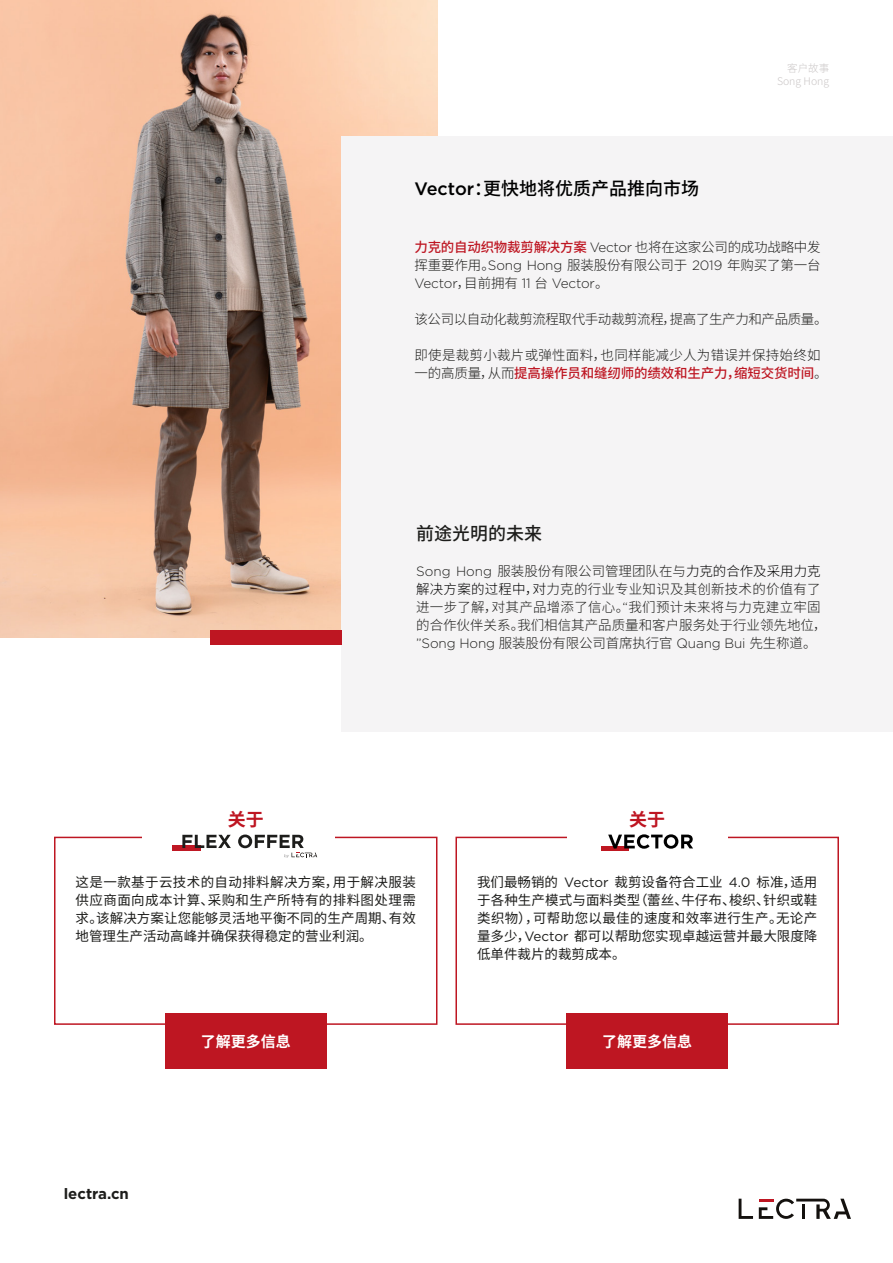
<style>
.page{position:relative;width:893px;height:1263px;background:#fff}
.page>*{position:absolute;margin:0;border:0;box-sizing:border-box;transform-origin:0 0}
.t1{font:500 18px "Noto Sans CJ Ksc";color:#000}
.t2{font:500 18px "Noto Sans CJ Ksc";color:#1d1d1b}
.t3{font:700 18px "Noto Sans CJ Ksc";color:#be1622}
.t4{font:700 15px "Noto Sans CJ Ksc";color:#fff}
.t5{font:700 15px "Gotham";color:#1d1d1b}
.Texte_courant{font:300 13.5px/18px "Noto Sans CJ Ksc";color:#1d1d1b;text-align:justify}
.t6{font:13.5px/18px "Noto Sans CJ Ksc";color:#1d1d1b;text-align:justify}
.Texte_courant-2{font:300 13.5px/18px "Noto Sans CJ Ksc";letter-spacing:.02em;color:#1d1d1b}
.Texte_courant-3{font:300 13.5px "Noto Sans CJ Ksc";letter-spacing:-.03em;color:#1d1d1b}
.t7{font:300 10.5px/12.6px "Noto Sans CJ Ksc";color:#cbc7c7;text-align:right}
.s1{font-family:"Gotham"}
.s2{font-weight:500;color:#be1622}
.s3{color:#000}
</style>
<div class="page">
<svg style="left:739px;top:1199px;width:14px;height:20px"></svg>
<svg style="left:759px;top:1199px;width:92px;height:20px"></svg>
<div style="left:54px;top:837px;width:383px;height:188px;border:2px solid #be1622"></div>
<div style="left:455px;top:837px;width:384px;height:188px;border:2px solid #be1622"></div>
<div style="left:142px;top:806px;width:192px;height:48px;background:#fff"></div>
<div style="left:568px;top:814px;width:160px;height:49px;background:#fff"></div>
<div style="left:165px;top:1013px;width:162px;height:55px;background:#be1622"></div>
<div style="left:566px;top:1013px;width:162px;height:55px;background:#be1622"></div>
<img style="left:0;top:0;width:437px;height:638px">
<div style="left:342px;top:136px;width:551px;height:595px;background:#f5f4f5"></div>
<div style="left:210px;top:631px;width:132px;height:14px;background:#be1622"></div>
<div style="left:601px;top:846px;width:28px;height:5px;background:#bf1721"></div>
<svg style="left:608px;top:834px;width:85px;height:15px"></svg>
<div style="left:173px;top:845px;width:28px;height:5px;background:#bf1824"></div>
<svg style="left:182px;top:835px;width:49px;height:13px"></svg>
<svg style="left:238px;top:834px;width:79px;height:24px"></svg>
<h2 class="t1" style="left:414px;top:178px;width:286px"><span class="s1">Vector</span>：更快地将优质产品推向市场</h2>
<p class="t7" style="left:777px;top:62px;width:54px">客户故事<br>Song Hong</p>
<p class="Texte_courant" style="left:414px;top:238px;width:408px"><span class="s2">力克的自动织物裁剪解决方案</span> <span class="s1">Vector</span> 也将在这家公司的成功战略中发挥重要作用。<span class="s1">Song Hong</span> 服装股份有限公司于 <span class="s1">2019</span> 年购买了第一台<span class="s1">Vector</span>，目前拥有 <span class="s1">11</span> 台 <span class="s1">Vector</span>。</p>
<p class="Texte_courant-3" style="left:414px;top:311px;width:415px">该公司以自动化裁剪流程取代手动裁剪流程，提高了生产力和产品质量。</p>
<p class="Texte_courant-2" style="left:414px;top:346px;width:415px">即使是裁剪小裁片或弹性面料，也同样能减少人为错误并保持始终如一的高质量，从而<span class="s2">提高操作员和缝纫师的绩效和生产力，缩短交货时间</span>。</p>
<h2 class="t2" style="left:416px;top:524px;width:127px">前途光明的未来</h2>
<p class="Texte_courant" style="left:416px;top:562px;width:412px;text-align:left"><span class="s1">Song Hong</span> 服装股份有限公司管理团队在与<span class="s3">力克的合作及采用力克解决方案的过程中，对</span>力克的行业专业知识及其创新技术的价值有了进一步了解，对其产品增添了信心。<span class="s1">“</span>我们预计未来将与力克建立牢固的合作伙伴关系。我们相信其产品质量和客户服务处于行业领先地位，<span class="s1">”Song Hong</span> 服装股份有限公司首席执行官 <span class="s1">Quang Bui</span> 先生称道。</p>
<p class="t3" style="left:228px;top:809px;width:37px">关于</p>
<p class="t3" style="left:629px;top:809px;width:37px">关于</p>
<p class="t6" style="left:76px;top:873px;width:342px">这是一款基于云技术的自动排料解决方案，用于解决服装供应商面向成本计算、采购和生产所特有的排料图处理需求。该解决方案让您能够灵活地平衡不同的生产周期、有效地管理生产活动高峰并确保获得稳定的营业利润。</p>
<p class="t6" style="left:477px;top:873px;width:342px">我们最畅销的 <span class="s1">Vector</span> 裁剪设备符合工业 <span class="s1">4.0</span> 标准，适用于各种生产模式与面料类型（蕾丝、牛仔布、梭织、针织或鞋类织物），可帮助您以最佳的速度和效率进行生产。无论产量多少，<span class="s1">Vector</span> 都可以帮助您实现卓越运营并最大限度降低单件裁片的裁剪成本。</p>
<p class="t5" style="left:64px;top:1183px;width:67px">lectra.cn</p>
<p class="t4" style="left:201px;top:1033px;width:91px">了解更多信息</p>
<p class="t4" style="left:602px;top:1033px;width:91px">了解更多信息</p>
</div>
